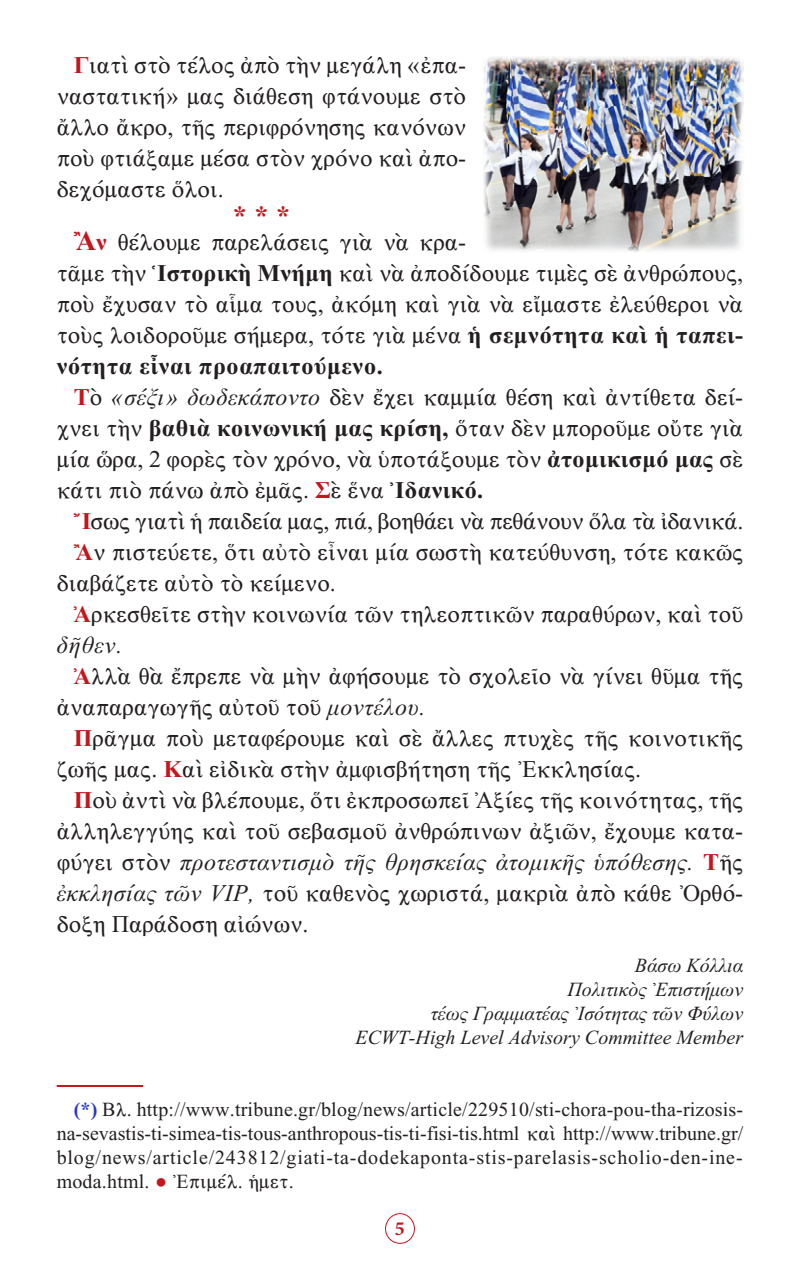
<style>
.page{position:relative;width:800px;height:1270px;background:#fff}
.page>*{position:absolute;margin:0;border:0;box-sizing:border-box;transform-origin:0 0}
.Asteriskoi{font:28px "CTOS New Times Bold Test 1";color:#c4161c}
.t1{font:24px/31px "CTOS New Times Roman Test 1";color:#231f20}
.t2{font:24px "CTOS New Times Roman Test 1";letter-spacing:-.02em;color:#231f20}
.t3{font:20px/24px "CTOS New Times Roman Test 1";letter-spacing:.01em;color:#231f20;text-align:right}
.t4{font:20px/24px "CTOS New Times Roman Test 1";letter-spacing:.04em;color:#231f20}
.t5{font:20px "CTOS New Times Italic Test 1";color:#231f20}
.t6{font:700 20px "Minion Pro";color:#c4161c}
.s1{font-family:"CTOS New Times Bold Test 1";color:#c4161c}
.s2{font-family:"CTOS New Times Bold Test 1";font-size:28px;color:#c4161c}
.s3{font-family:"CTOS New Times Bold Test 1"}
.s4{font-family:"CTOS New Times Italic Test 1"}
.s5{font-family:"CTOS New Times Bold Test 1";color:#2534d0}
.s6{color:#c4161c}
</style>
<div class="page">
<div style="left:385px;top:1213px;width:30px;height:31px;border:1px solid #c4161c;border-radius:50%"></div>
<img style="left:483px;top:57px;width:260px;height:196px">
<hr style="left:57px;top:1085px;width:86px;height:2px;background:#c4161c">
<p class="t1" style="left:57px;top:50px;width:411px;text-align:justify;text-indent:17px"><span class="s1">Γ</span>ιατὶ στὸ τέλος ἀπὸ τὴν μεγάλη «ἐπα&shy;ναστατική» μας διάθεση φτάνουμε στὸ ἄλλο ἄκρο, τῆς περιφρόνησης κανόνων ποὺ φτιάξαμε μέσα στὸν χρόνο καὶ ἀπο&shy;δεχόμαστε ὅλοι.</p>
<p class="Asteriskoi" style="left:233px;top:200px;width:59px">* * *</p>
<p class="t1" style="left:57px;top:227px;width:688px;text-indent:17px"><span class="s2">Ἂ</span><span class="s1">ν</span> θέλουμε παρελάσεις γιὰ νὰ κρα-<br>τᾶμε τὴν <span class="s3">Ἱστορικὴ Μνήμη</span> καὶ νὰ ἀποδίδουμε τιμὲς σὲ ἀνθρώπους, ποὺ ἔχυσαν τὸ αἷμα τους, ἀκόμη καὶ γιὰ νὰ εἴμαστε ἐλεύθεροι νὰ τοὺς λοιδοροῦμε σήμερα, τότε γιὰ μένα <span class="s3">ἡ σεμνότητα καὶ ἡ ταπει&shy;νότητα εἶναι προαπαιτούμενο.</span></p>
<p class="t1" style="left:57px;top:382px;width:688px;text-align:justify;text-indent:17px"><span class="s1">Τ</span>ὸ <span class="s4">«σέξι» δωδεκάποντο</span> δὲν ἔχει καμμία θέση καὶ ἀντίθετα δεί&shy;χνει τὴν <span class="s3">βαθιὰ κοινωνική μας κρίση,</span> ὅταν δὲν μποροῦμε οὔτε γιὰ μία ὥρα, 2 φορὲς τὸν χρόνο, νὰ ὑποτάξουμε τὸν <span class="s3">ἀτομικισμό μας</span> σὲ κάτι πιὸ πάνω ἀπὸ ἐμᾶς. <span class="s1">Σ</span>ὲ ἕνα <span class="s3">Ἰδανικό.</span></p>
<p class="t2" style="left:74px;top:508px;width:671px"><span class="s1">Ἴ</span>σως γιατὶ ἡ παιδεία μας, πιά, βοηθάει νὰ πεθάνουν ὅλα τὰ ἰδανικά.</p>
<p class="t1" style="left:57px;top:537px;width:688px;text-indent:17px"><span class="s1">Ἂ</span>ν πιστεύετε, ὅτι αὐτὸ εἶναι μία σωστὴ κατεύθυνση, τότε κακῶς διαβάζετε αὐτὸ τὸ κείμενο.</p>
<p class="t1" style="left:57px;top:599px;width:688px;text-indent:17px"><span class="s1">Ἀ</span>ρκεσθεῖτε στὴν κοινωνία τῶν τηλεοπτικῶν παραθύρων, καὶ τοῦ <span class="s4">δῆθεν.</span></p>
<p class="t1" style="left:57px;top:661px;width:688px;text-indent:17px"><span class="s1">Ἀ</span>λλὰ θὰ ἔπρεπε νὰ μὴν ἀφήσουμε τὸ σχολεῖο νὰ γίνει θῦμα τῆς ἀναπαραγωγῆς αὐτοῦ τοῦ <span class="s4">μοντέλου.</span></p>
<p class="t1" style="left:57px;top:723px;width:688px;text-indent:17px"><span class="s1">Π</span>ρᾶγμα ποὺ μεταφέρουμε καὶ σὲ ἄλλες πτυχὲς τῆς κοινοτικῆς ζωῆς μας. <span class="s1">Κ</span>αὶ εἰδικὰ στὴν ἀμφισβήτηση τῆς Ἐκκλησίας.</p>
<p class="t1" style="left:57px;top:785px;width:688px;text-align:justify;text-indent:17px"><span class="s1">Π</span>οὺ ἀντὶ νὰ βλέπουμε, ὅτι ἐκπροσωπεῖ Ἀξίες τῆς κοινότητας, τῆς ἀλληλεγγύης καὶ τοῦ σεβασμοῦ ἀνθρώπινων ἀξιῶν, ἔχουμε κατα&shy;φύγει στὸν <span class="s4">προτεσταντισμὸ τῆς θρησκείας ἀτομικῆς ὑπόθεσης.</span> <span class="s1">Τ</span>ῆς <span class="s4">ἐκκλησίας τῶν VIP,</span> τοῦ καθενὸς χωριστά, μακριὰ ἀπὸ κάθε Ὀρθό&shy;δοξη Παράδοση αἰώνων.</p>
<p class="t5" style="left:635px;top:955px;width:110px">Βάσω Κόλλια</p>
<p class="t5" style="left:567px;top:979px;width:177px">Πολιτικὸς Ἐπιστήμων</p>
<p class="t5" style="left:431px;top:1003px;width:314px">τέως Γραμματέας Ἰσότητας τῶν Φύλων</p>
<p class="t5" style="left:356px;top:1027px;width:389px">ECWT-High Level Advisory Committee Member</p>
<p class="t3" style="left:57px;top:1098px;width:688px"><span class="s5">(*)</span> Βλ. http://www.tribune.gr/blog/news/article/229510/sti-chora-pou-tha-rizosis&shy;na-sevastis-ti-simea-tis-tous-anthropous-tis-ti-fisi-tis.html καὶ http://www.tribune.gr/</p>
<p class="t4" style="left:57px;top:1146px;width:687px">blog/news/article/243812/giati-ta-dodekaponta-stis-parelasis-scholio-den-ine&shy;moda.html. <span class="s6">●</span> Ἐπιμέλ. ἡμετ.</p>
<p class="t6" style="left:395px;top:1215px;width:11px">5</p>
</div>
